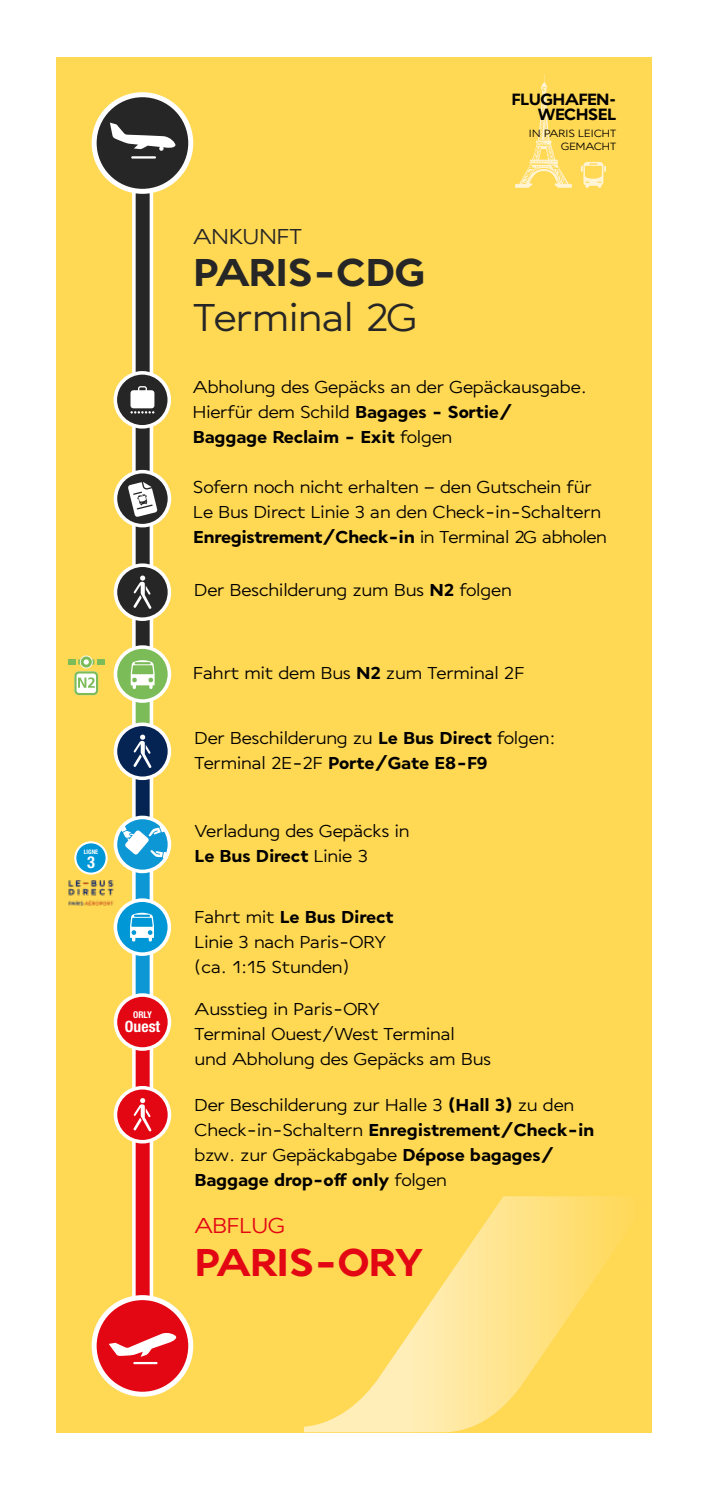
<style>
.page{position:relative;width:709px;height:1489px;background:#fff}
.page>*{position:absolute;margin:0;border:0;box-sizing:border-box;transform-origin:0 0}
.t1{font:45px "Excellence In Motion V";letter-spacing:-.005em;color:#262626}
.t2{font:700 45px "Excellence In Motion V";letter-spacing:-.02em;color:#262626}
.t3{font:700 45px "Excellence In Motion V";letter-spacing:-.035em;color:#e30613}
.t4{font:25px "Excellence In Motion V";color:#262626}
.t5{font:25px "Excellence In Motion V";letter-spacing:-.005em;color:#e30613}
.t6{font:20px/25px "Excellence In Motion V";color:#000}
.t7{font:700 19px/15.5px "Excellence In Motion V";letter-spacing:-.02em;color:#000;text-align:right}
.t8{font:700 condensed 16.5px "Helvetica Neue LT Std";color:#fff}
.t9{font:700 condensed 15.5px "Helvetica Neue LT Std";color:#fff}
.t10{font:12.25px/12.5px "Excellence In Motion V";color:#000;text-align:right}
.t11{font:700 condensed 9.25px "Helvetica Neue LT Std";color:#fff}
.t12{font:700 condensed 6.25px "Helvetica Neue LT Std";color:#fff}
.s1{font-weight:700}
</style>
<div class="page">
<div style="left:56px;top:57px;width:595px;height:1374px;background:#ffd854"></div>
<svg style="left:515px;top:74px;width:57px;height:114px"></svg>
<svg style="left:581px;top:162px;width:25px;height:26px"></svg>
<svg style="left:304px;top:1196px;width:314px;height:235px"></svg>
<div style="left:132px;top:175px;width:21px;height:514px;background:#262626;border:4px solid #fff"></div>
<div style="left:132px;top:757px;width:21px;height:79px;background:#052453;border:4px solid #fff"></div>
<div style="left:132px;top:677px;width:21px;height:79px;background:#7bbb58;border:4px solid #fff"></div>
<div style="left:132px;top:830px;width:21px;height:185px;background:#0e97d5;border:4px solid #fff"></div>
<div style="left:132px;top:1009px;width:21px;height:312px;background:#e30613;border:4px solid #fff"></div>
<div style="left:94px;top:95px;width:97px;height:96px;background:#262626;border-radius:50%"></div>
<div style="left:92px;top:92px;width:101px;height:102px;border:5px solid #fff;border-radius:50%"></div>
<div style="left:94px;top:1297px;width:97px;height:96px;background:#e30613;border-radius:50%"></div>
<div style="left:92px;top:1294px;width:101px;height:102px;border:5px solid #fff;border-radius:50%"></div>
<svg style="left:109px;top:1333px;width:68px;height:23px"></svg>
<hr style="left:133px;top:1361px;width:24px;height:2px;background:#fff">
<svg style="left:110px;top:123px;width:66px;height:28px"></svg>
<hr style="left:131px;top:156px;width:25px;height:2px;background:#fff">
<div style="left:115px;top:724px;width:54px;height:54px;background:#052453;border-radius:50%"></div>
<div style="left:114px;top:722px;width:57px;height:58px;border:4px solid #fff;border-radius:50%"></div>
<div style="left:115px;top:647px;width:54px;height:54px;background:#7bbb58;border-radius:50%"></div>
<div style="left:114px;top:645px;width:57px;height:57px;border:4px solid #fff;border-radius:50%"></div>
<div style="left:115px;top:565px;width:54px;height:54px;background:#262626;border-radius:50%"></div>
<div style="left:114px;top:563px;width:57px;height:58px;border:4px solid #fff;border-radius:50%"></div>
<svg style="left:115px;top:817px;width:54px;height:54px"></svg>
<div style="left:114px;top:815px;width:57px;height:58px;border:4px solid #fff;border-radius:50%"></div>
<div style="left:115px;top:900px;width:54px;height:54px;background:#0097d7;border-radius:50%"></div>
<div style="left:114px;top:898px;width:57px;height:57px;border:4px solid #fff;border-radius:50%"></div>
<div style="left:75px;top:842px;width:32px;height:31px;background:#0097d7;border-radius:50%"></div>
<div style="left:74px;top:841px;width:34px;height:33px;border:2px solid #fff;border-radius:50%"></div>
<div style="left:115px;top:995px;width:54px;height:53px;background:#e30613;border-radius:50%"></div>
<div style="left:114px;top:993px;width:57px;height:57px;border:4px solid #fff;border-radius:50%"></div>
<div style="left:115px;top:1087px;width:54px;height:54px;background:#e30613;border-radius:50%"></div>
<div style="left:114px;top:1085px;width:57px;height:58px;border:4px solid #fff;border-radius:50%"></div>
<svg style="left:115px;top:471px;width:54px;height:54px"></svg>
<div style="left:114px;top:470px;width:57px;height:57px;border:4px solid #fff;border-radius:50%"></div>
<svg style="left:128px;top:482px;width:29px;height:35px"></svg>
<svg style="left:133px;top:734px;width:18px;height:34px"></svg>
<svg style="left:133px;top:575px;width:18px;height:34px"></svg>
<svg style="left:133px;top:1098px;width:18px;height:33px"></svg>
<div style="left:115px;top:373px;width:54px;height:54px;background:#262626;border-radius:50%"></div>
<div style="left:113px;top:371px;width:58px;height:57px;border:4px solid #fff;border-radius:50%"></div>
<svg style="left:130px;top:386px;width:24px;height:27px"></svg>
<svg style="left:120px;top:825px;width:48px;height:33px"></svg>
<img style="left:69px;top:880px;width:44px;height:26px">
<svg style="left:130px;top:912px;width:24px;height:29px"></svg>
<svg style="left:131px;top:660px;width:24px;height:29px"></svg>
<svg style="left:69px;top:655px;width:35px;height:40px"></svg>
<p class="t12" style="left:84px;top:848px;width:16px">LIGNE</p>
<p class="t8" style="left:87px;top:851px;width:9px">3</p>
<p class="t11" style="left:133px;top:1008px;width:20px">ORLY</p>
<p class="t9" style="left:125px;top:1016px;width:37px">Ouest</p>
<p class="t4" style="left:193px;top:221px;width:110px">ANKUNFT</p>
<h1 class="t2" style="left:193px;top:245px;width:233px">PARIS-CDG</h1>
<h1 class="t1" style="left:193px;top:290px;width:225px">Terminal 2G</h1>
<p class="t7" style="left:511px;top:90px;width:106px">FLUGHAFEN-<br>WECHSEL</p>
<p class="t10" style="left:528px;top:127px;width:89px">IN PARIS LEICHT<br>GEMACHT</p>
<p class="t6" style="left:193px;top:374px;width:395px">Abholung des Gepäcks an der Gepäckausgabe.<br>Hierfür dem Schild <span class="s1">Bagages - Sortie/<br>Baggage Reclaim - Exit</span> folgen</p>
<p class="t6" style="left:193px;top:473px;width:415px">Sofern noch nicht erhalten – den Gutschein für<br>Le Bus Direct Linie 3 an den Check-in-Schaltern<br><span class="s1">Enregistrement/Check-in</span> in Terminal 2G abholen</p>
<p class="t6" style="left:194px;top:576px;width:319px">Der Beschilderung zum Bus <span class="s1">N2</span> folgen</p>
<p class="t6" style="left:193px;top:660px;width:333px">Fahrt mit dem Bus <span class="s1">N2</span> zum Terminal 2F</p>
<p class="t6" style="left:194px;top:724px;width:362px">Der Beschilderung zu <span class="s1">Le Bus Direct</span> folgen:<br>Terminal 2E-2F <span class="s1">Porte/Gate E8-F9</span></p>
<p class="t6" style="left:194px;top:818px;width:216px">Verladung des Gepäcks in<br><span class="s1">Le Bus Direct</span> Linie 3</p>
<p class="t6" style="left:194px;top:903px;width:200px">Fahrt mit <span class="s1">Le Bus Direct<br></span>Linie 3 nach Paris-ORY (ca. 1:15 Stunden)</p>
<p class="t6" style="left:194px;top:995px;width:298px">Ausstieg in Paris-ORY<br>Terminal Ouest/West Terminal und Abholung des Gepäcks am Bus</p>
<p class="t6" style="left:194px;top:1091px;width:401px">Der Beschilderung zur Halle 3 <span class="s1">(Hall 3)</span> zu den Check-in-Schaltern <span class="s1">Enregistrement/Check-in </span>bzw. zur Gepäckabgabe <span class="s1">Dépose bagages/ Baggage drop-off only</span> folgen</p>
<p class="t5" style="left:194px;top:1210px;width:92px">ABFLUG</p>
<h1 class="t3" style="left:194px;top:1234px;width:230px">PARIS-ORY</h1>
</div>
